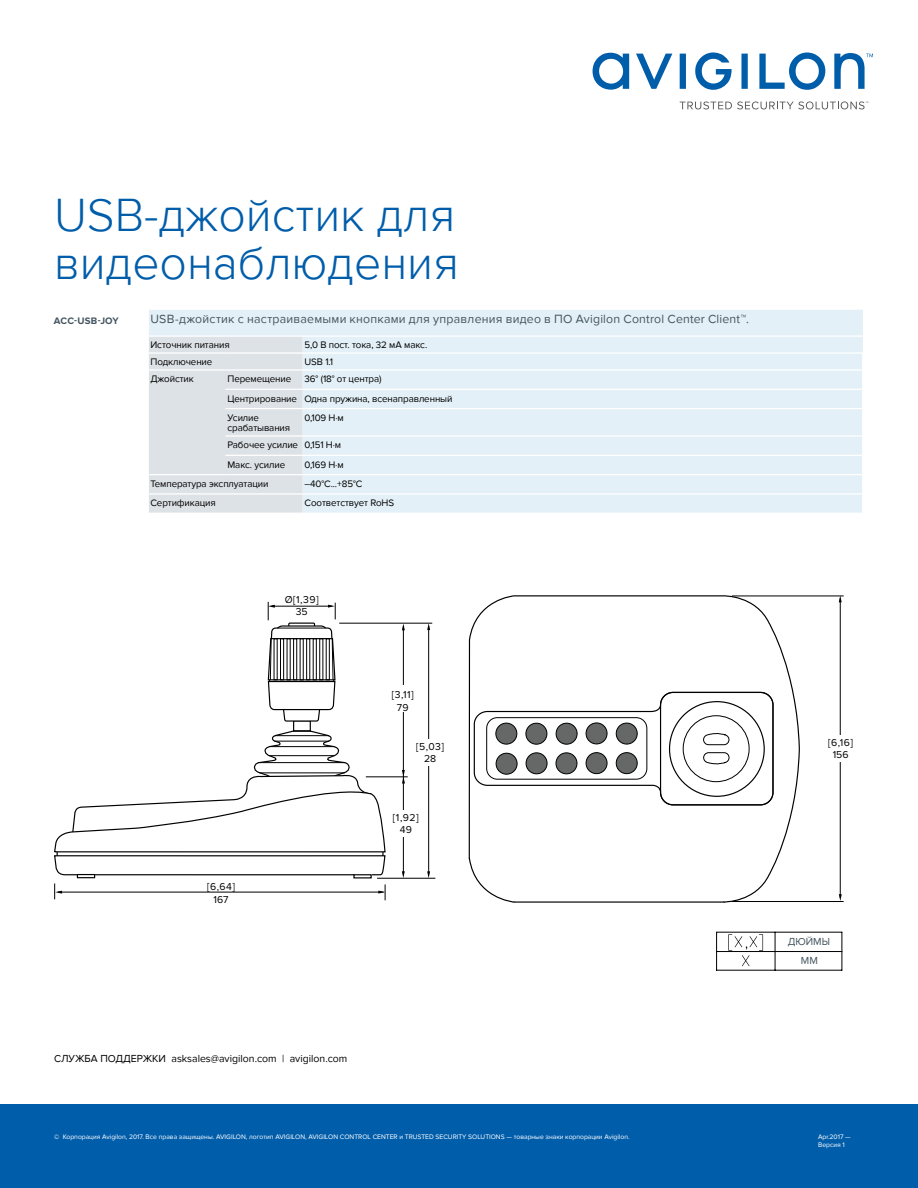
<style>
.page{position:relative;width:918px;height:1188px;background:#fff}
.page>*{position:absolute;margin:0;border:0;box-sizing:border-box;transform-origin:0 0}
.t1{font:300 48px/48px "Proxima Nova";color:#005daa}
.t2{font:12.3px "Proxima Nova";letter-spacing:.02em;color:#455560}
.t3{font:10.5px "Proxima Nova";color:#000}
.t4{font:10.5px/18.9px "Proxima Nova";color:#455560;text-align:center}
.t5{font:10.35px/12.5px "Proxima Nova";color:#000;text-align:center}
.t6{font:9.75px/19.4px "Proxima Nova";letter-spacing:-.01em;color:#000}
.t7{font:700 9.75px "Proxima Nova";letter-spacing:.015em;color:#455560}
.t8{font:6.75px/8.1px "Proxima Nova";color:#fff}
</style>
<div class="page">
<div style="left:302px;top:310px;width:561px;height:203px;background:#e3f0f7"></div>
<hr style="left:302px;top:335px;width:561px;height:2px;background:#fff">
<hr style="left:302px;top:352px;width:562px;height:2px;background:#fff">
<hr style="left:302px;top:369px;width:560px;height:2px;background:#fff">
<hr style="left:302px;top:389px;width:560px;height:1px;background:#fff">
<hr style="left:302px;top:408px;width:560px;height:1px;background:#fff">
<hr style="left:302px;top:435px;width:560px;height:2px;background:#fff">
<hr style="left:302px;top:455px;width:560px;height:1px;background:#fff">
<hr style="left:302px;top:474px;width:560px;height:1px;background:#fff">
<hr style="left:302px;top:493px;width:560px;height:2px;background:#fff">
<svg style="left:862px;top:354px;width:1px;height:35px"></svg>
<hr style="left:862px;top:389px;width:2px;height:20px;background:#fff">
<hr style="left:862px;top:409px;width:2px;height:27px;background:#fff">
<svg style="left:862px;top:436px;width:1px;height:19px"></svg>
<hr style="left:862px;top:455px;width:2px;height:20px;background:#fff">
<svg style="left:862px;top:475px;width:1px;height:38px"></svg>
<svg style="left:149px;top:310px;width:153px;height:203px;background:#dee4e8"></svg>
<hr style="left:149px;top:493px;width:76px;height:2px;background:#fff">
<hr style="left:225px;top:493px;width:77px;height:2px;background:#fff">
<hr style="left:149px;top:369px;width:76px;height:2px;background:#fff">
<hr style="left:149px;top:474px;width:76px;height:1px;background:#fff">
<hr style="left:225px;top:474px;width:77px;height:1px;background:#fff">
<hr style="left:716px;top:932px;width:1px;height:38px;background:#000">
<hr style="left:717px;top:970px;width:125px;height:1px;background:#000">
<hr style="left:842px;top:932px;width:1px;height:38px;background:#000">
<hr style="left:717px;top:932px;width:125px;height:1px;background:#000">
<hr style="left:775px;top:932px;width:1px;height:38px;background:#000">
<hr style="left:717px;top:951px;width:125px;height:1px;background:#000">
<svg style="left:728px;top:934px;width:35px;height:32px"></svg>
<svg style="left:402px;top:770px;width:3px;height:14px"></svg>
<hr style="left:366px;top:777px;width:42px;height:1px;background:#000">
<svg style="left:402px;top:871px;width:3px;height:7px"></svg>
<hr style="left:377px;top:878px;width:58px;height:1px;background:#000">
<hr style="left:339px;top:623px;width:93px;height:1px;background:#000">
<hr style="left:403px;top:626px;width:1px;height:248px;background:#000">
<svg style="left:427px;top:623px;width:3px;height:7px"></svg>
<svg style="left:427px;top:871px;width:3px;height:7px"></svg>
<hr style="left:428px;top:626px;width:1px;height:247px;background:#000">
<svg style="left:54px;top:602px;width:332px;height:298px"></svg>
<div style="left:400px;top:811px;width:7px;height:26px;background:#fff"></div>
<div style="left:400px;top:686px;width:7px;height:26px;background:#fff"></div>
<div style="left:425px;top:739px;width:8px;height:26px;background:#fff"></div>
<svg style="left:468px;top:595px;width:332px;height:308px"></svg>
<svg style="left:473px;top:691px;width:301px;height:115px"></svg>
<hr style="left:732px;top:596px;width:112px;height:1px;background:#000">
<hr style="left:732px;top:901px;width:112px;height:1px;background:#000">
<svg style="left:839px;top:596px;width:3px;height:6px"></svg>
<svg style="left:839px;top:894px;width:3px;height:7px"></svg>
<hr style="left:840px;top:598px;width:1px;height:300px;background:#000">
<div style="left:837px;top:735px;width:7px;height:26px;background:#fff"></div>
<div style="left:77px;top:874px;width:18px;height:4px;border:1px solid #000"></div>
<div style="left:353px;top:874px;width:19px;height:4px;border:1px solid #000"></div>
<div style="left:0;top:1104px;width:918px;height:84px;background:#005daa"></div>
<svg style="left:593px;top:52px;width:280px;height:38px"></svg>
<svg style="left:680px;top:101px;width:188px;height:8px"></svg>
<h1 class="t1" style="left:54px;top:192px;width:406px">USB-джойстик для видеонаблюдения</h1>
<p class="t7" style="left:54px;top:315px;width:66px">ACC-USB-JOY</p>
<p class="t2" style="left:151px;top:312px;width:600px">USB-джойстик с настраиваемыми кнопками для управления видео в ПО Avigilon Control Center Client™.</p>
<p class="t6" style="left:151px;top:336px;width:81px">Источник питания</p>
<p class="t6" style="left:305px;top:336px;width:124px">5,0 В пост. тока, 32 мА макс.</p>
<p class="t6" style="left:151px;top:353px;width:63px">Подключение</p>
<p class="t6" style="left:305px;top:353px;width:30px">USB 1.1</p>
<p class="t6" style="left:151px;top:370px;width:45px">Джойстик</p>
<p class="t6" style="left:228px;top:370px;width:65px">Перемещение</p>
<p class="t6" style="left:228px;top:369px;width:226px;text-indent:77px">36° (18° от центра)<br>Центрирование Одна пружина, всенаправленный<br>Усилие</p>
<p class="t6" style="left:228px;top:419px;width:64px">срабатывания</p>
<p class="t6" style="left:305px;top:408px;width:41px">0,109 Н·м</p>
<p class="t6" style="left:228px;top:436px;width:115px">Рабочее усилие 0,151 Н·м<br>Макс. усилие</p>
<p class="t6" style="left:305px;top:455px;width:41px">0,169 Н·м</p>
<p class="t6" style="left:150px;top:474px;width:120px">Температура эксплуатации</p>
<p class="t6" style="left:305px;top:474px;width:59px">–40°C...+85°C</p>
<p class="t6" style="left:150px;top:493px;width:67px">Сертификация</p>
<p class="t6" style="left:305px;top:493px;width:91px">Соответствует RoHS</p>
<p class="t5" style="left:285px;top:593px;width:35px">Ø[1,39]<br>35</p>
<p class="t5" style="left:207px;top:881px;width:29px">[6,64]<br>167</p>
<p class="t5" style="left:392px;top:689px;width:24px">[3,11]<br>79</p>
<p class="t5" style="left:416px;top:740px;width:30px">[5,03]<br>28</p>
<p class="t5" style="left:393px;top:812px;width:27px">[1,92]<br>49</p>
<p class="t3" style="left:54px;top:1052px;width:295px">СЛУЖБА ПОДДЕРЖКИ asksales@avigilon.com | avigilon.com</p>
<p class="t8" style="left:54px;top:1133px;width:577px">© Корпорация Avigilon, 2017. Все права защищены. AVIGILON, логотип AVIGILON, AVIGILON CONTROL CENTER и TRUSTED SECURITY SOLUTIONS — товарные знаки корпорации Avigilon.</p>
<p class="t5" style="left:828px;top:736px;width:27px">[6,16]<br>156</p>
<p class="t4" style="left:788px;top:932px;width:44px">ДЮЙМЫ<br>ММ</p>
<p class="t8" style="left:818px;top:1133px;width:34px">Apr.2017 —<br>Версия 1</p>
</div>
